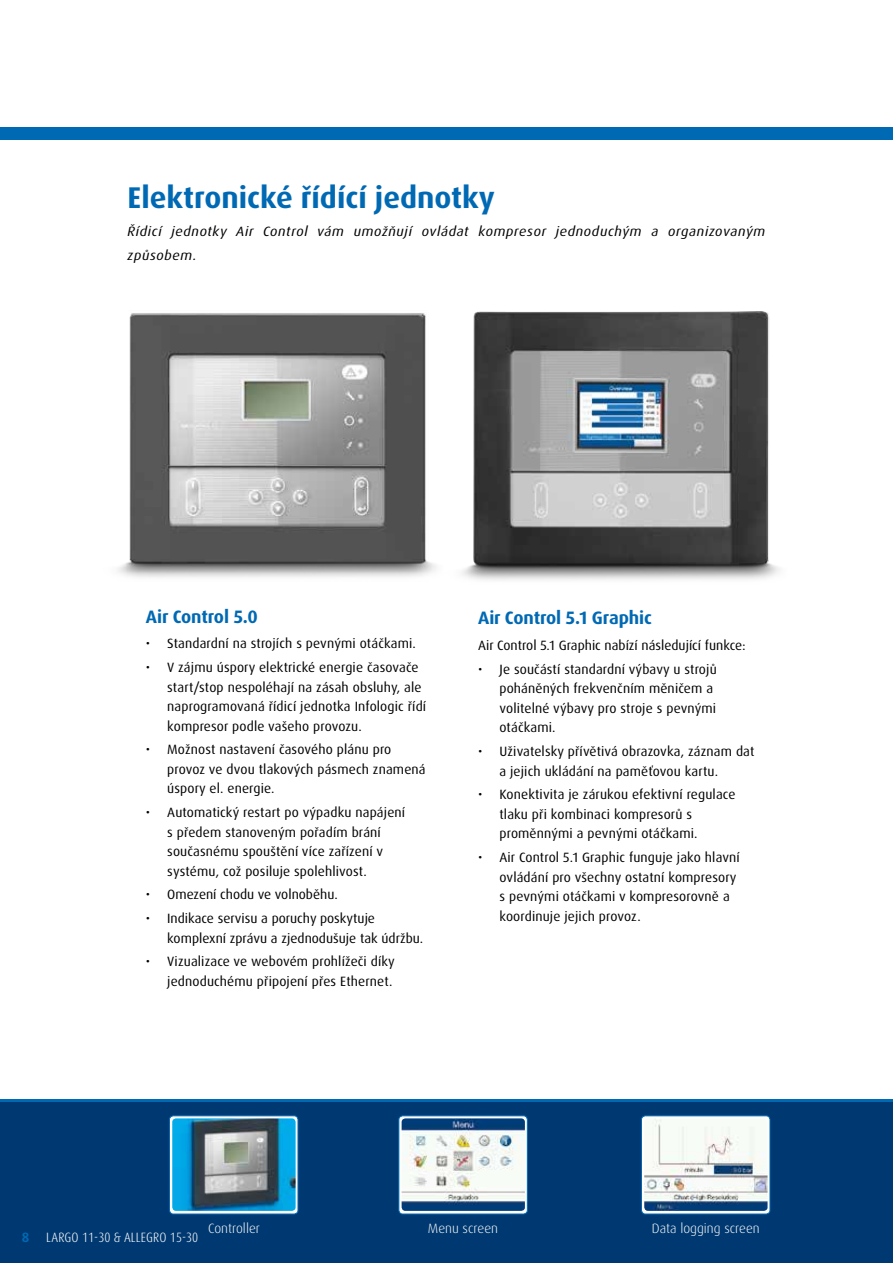
<style>
.page{position:relative;width:893px;height:1263px;background:#fff}
.page>*{position:absolute;margin:0;border:0;box-sizing:border-box;transform-origin:0 0}
.t1{font:700 30px "Dax Pro";color:#0069b4}
.t2{font:700 18px "Dax Pro";letter-spacing:-.005em;color:#0069b4}
.t3{font:13.5px/19.5px "Dax Pro";letter-spacing:.01em;color:#000}
.t4{font:italic 13.5px/24px "Dax Pro";letter-spacing:.04em;color:#000;scale:1.05 1}
.t5{font:300 13.5px "Dax Pro";color:#fff}
.t6{font:300 condensed 13.5px "Dax Pro";letter-spacing:.01em;color:#fff}
.t7{font:700 13.5px "Dax Pro";color:#0069b4}
</style>
<div class="page">
<div style="left:0;top:1101px;width:893px;height:162px;background:#003971"></div>
<hr style="left:0;top:1099px;width:893px;height:3px;background:#0069b4">
<div style="left:169px;top:1116px;width:129px;height:98px;border:1px solid #0069b4;border-radius:4px"></div>
<img style="left:172px;top:1118px;width:124px;height:93px">
<div style="left:399px;top:1116px;width:128px;height:98px;border:1px solid #0069b4;border-radius:4px"></div>
<img style="left:402px;top:1118px;width:123px;height:93px">
<div style="left:641px;top:1116px;width:129px;height:98px;background:#fff;border-radius:4px"></div>
<div style="left:641px;top:1116px;width:129px;height:98px;border:1px solid #0069b4;border-radius:4px"></div>
<img style="left:644px;top:1119px;width:123px;height:92px">
<div style="left:0;top:128px;width:893px;height:12px;background:#0069b4"></div>
<img style="left:462px;top:311px;width:318px;height:269px">
<img style="left:118px;top:313px;width:318px;height:265px">
<h1 class="t1" style="left:128px;top:178px;width:369px">Elektronické řídící jednotky</h1>
<p class="t4" style="left:128px;top:219px;width:609px">Řídicí jednotky Air Control vám umožňují ovládat kompresor jednoduchým a organizovaným způsobem.</p>
<h2 class="t2" style="left:146px;top:605px;width:113px">Air Control 5.0</h2>
<p class="t3" style="left:146px;top:634px;width:271px">• Standardní na strojích s pevnými otáčkami.</p>
<p class="t3" style="left:167px;top:658px;width:260px;text-indent:-21px">• V zájmu úspory elektrické energie časovače start/stop nespoléhají na zásah obsluhy, ale naprogramovaná řídicí jednotka Infologic řídí kompresor podle vašeho provozu.</p>
<p class="t3" style="left:167px;top:740px;width:260px;text-indent:-21px">• Možnost nastavení časového plánu pro provoz ve dvou tlakových pásmech znamená úspory el. energie.</p>
<p class="t3" style="left:167px;top:803px;width:239px;text-indent:-21px">• Automatický restart po výpadku napájení s předem stanoveným pořadím brání současnému spouštění více zařízení v systému, což posiluje spolehlivost.</p>
<p class="t3" style="left:146px;top:885px;width:193px">• Omezení chodu ve volnoběhu.</p>
<p class="t3" style="left:167px;top:909px;width:257px;text-indent:-21px">• Indikace servisu a poruchy poskytuje komplexní zprávu a zjednodušuje tak údržbu.</p>
<p class="t3" style="left:146px;top:952px;width:250px;text-align:right">• Vizualizace ve webovém prohlížeči díky jednoduchému připojení přes Ethernet.</p>
<h2 class="t2" style="left:478px;top:606px;width:175px">Air Control 5.1 Graphic</h2>
<p class="t3" style="left:478px;top:636px;width:269px">Air Control 5.1 Graphic nabízí následující funkce:</p>
<p class="t3" style="left:499px;top:660px;width:219px;text-indent:-21px">• Je součástí standardní výbavy u strojů poháněných frekvenčním měničem a volitelné výbavy pro stroje s pevnými otáčkami.</p>
<p class="t3" style="left:499px;top:742px;width:256px;text-indent:-21px">• Uživatelsky přívětivá obrazovka, záznam dat a jejich ukládání na paměťovou kartu.</p>
<p class="t3" style="left:499px;top:785px;width:238px;text-indent:-21px">• Konektivita je zárukou efektivní regulace tlaku při kombinaci kompresorů s proměnnými a pevnými otáčkami.</p>
<p class="t3" style="left:499px;top:848px;width:242px;text-indent:-21px">• Air Control 5.1 Graphic funguje jako hlavní ovládání pro všechny ostatní kompresory s pevnými otáčkami v kompresorovně a koordinuje jejich provoz.</p>
<p class="t7" style="left:22px;top:1228px;width:9px">8</p>
<p class="t6" style="left:46px;top:1228px;width:154px">LARGO 11-30 &amp; ALLEGRO 15-30</p>
<p class="t5" style="left:208px;top:1220px;width:53px">Controller</p>
<p class="t5" style="left:428px;top:1220px;width:72px">Menu screen</p>
<p class="t5" style="left:652px;top:1220px;width:109px">Data logging screen</p>
</div>
